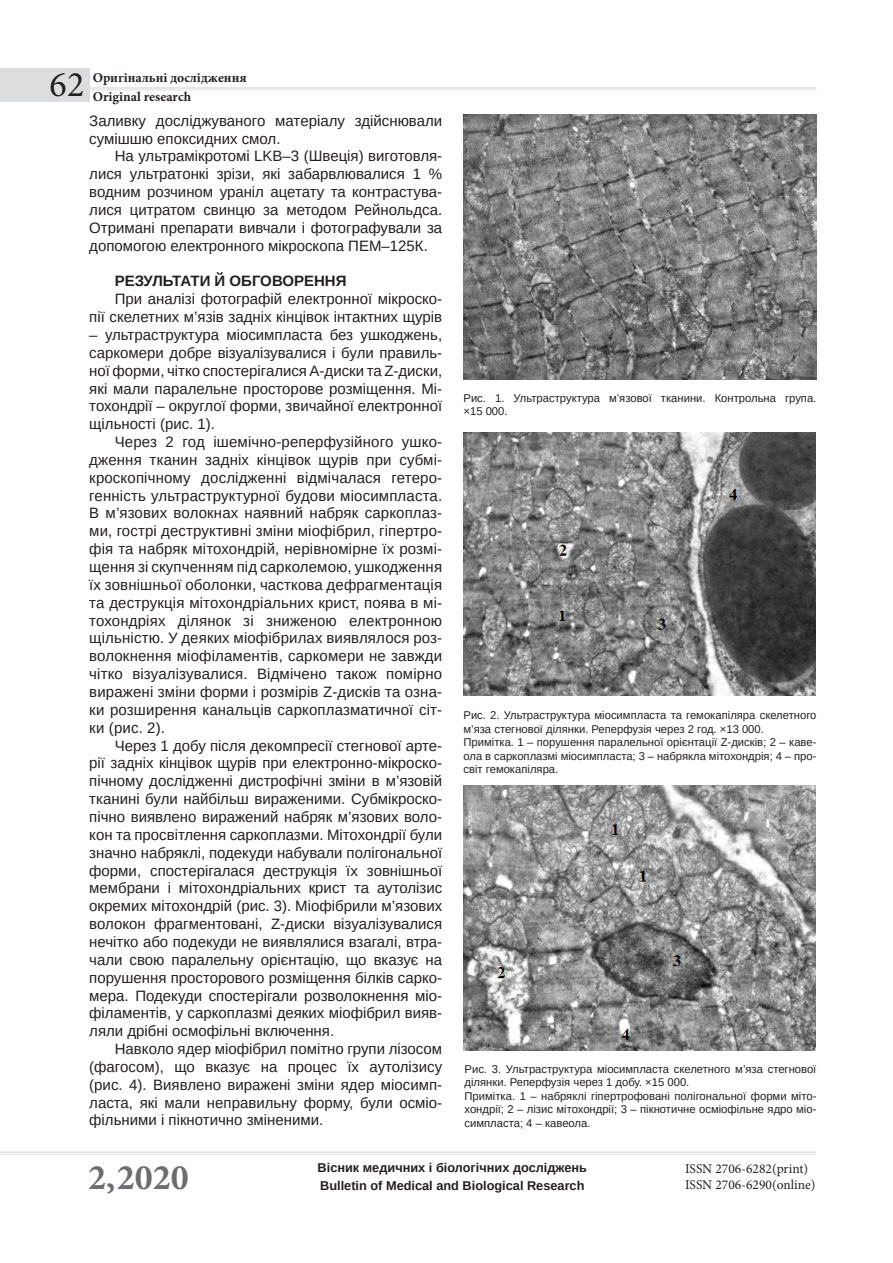
<style>
.page{position:relative;width:893px;height:1263px;background:#fff}
.page>*{position:absolute;margin:0;border:0;box-sizing:border-box;transform-origin:0 0}
.t1{font:700 36px "Minion Pro";color:#6c6d70}
.t2{font:36px "Minion Pro";color:#231f20}
.текст{font:15px/17.9px "Arimo";color:#231f20;text-align:justify}
.текст-2{font:700 15px "Arimo";color:#231f20}
.t3{font:13.5px/16.2px "Minion Pro";color:#231f20}
.t4{font:700 13.5px/19.4px "Minion Pro";color:#231f20}
.t5{font:700 12.75px "Arimo";color:#231f20}
.рисунок{font:11.25px/13.5px "Arimo";color:#231f20}
</style>
<div class="page">
<hr style="left:0;top:1151px;width:815px;height:2px;background:#231f20">
<hr style="left:0;top:1154px;width:815px;height:1px;background:#231f20">
<hr style="left:89px;top:87px;width:727px;height:2px;background:#231f20">
<hr style="left:89px;top:90px;width:727px;height:1px;background:#231f20">
<div style="left:0;top:69px;width:89px;height:33px;background:#dcdddf"></div>
<img style="left:463px;top:115px;width:353px;height:265px">
<img style="left:463px;top:433px;width:352px;height:262px">
<img style="left:463px;top:785px;width:352px;height:265px">
<h1 class="t2" style="left:50px;top:60px;width:36px">62</h1>
<p class="t4" style="left:93px;top:68px;width:156px">Оригінальні дослідження<br>Original research</p>
<p class="текст" style="left:89px;top:112px;width:354px">Заливку досліджуваного матеріалу здійснювали сумішшю епоксидних смол.</p>
<p class="текст" style="left:89px;top:147px;width:354px;text-indent:26px">На ультрамікротомі LKB–3 (Швеція) виготовля&shy;лися ультратонкі зрізи, які забарвлювалися 1 % водним розчином ураніл ацетату та контрастува&shy;лися цитратом свинцю за методом Рейнольдса.<br>Отримані препарати вивчали і фотографували за допомогою електронного мікроскопа ПЕМ–125К.</p>
<p class="текст-2" style="left:115px;top:271px;width:233px">РЕЗУЛЬТАТИ Й ОБГОВОРЕННЯ</p>
<p class="текст" style="left:89px;top:290px;width:354px;text-align:right">При аналізі фотографій електронної мікроско-<br>пії скелетних м’язів задніх кінцівок інтактних щурів</p>
<p class="текст" style="left:89px;top:326px;width:354px">– ультраструктура міосимпласта без ушкоджень, саркомери добре візуалізувалися і були правиль&shy;ної форми, чітко спостерігалися А-диски та Z-диски, які мали паралельне просторове розміщення. Мі&shy;тохондрії – округлої форми, звичайної електронної щільності (рис. 1).</p>
<p class="текст" style="left:89px;top:433px;width:354px;text-indent:26px">Через 2 год ішемічно-реперфузійного ушко&shy;дження тканин задніх кінцівок щурів при субмі&shy;кроскопічному дослідженні відмічалася гетеро&shy;генність ультраструктурної будови міосимпласта.<br>В м’язових волокнах наявний набряк саркоплаз&shy;ми, гострі деструктивні зміни міофібрил, гіпертро&shy;фія та набряк мітохондрій, нерівномірне їх розмі&shy;щення зі скупченням під сарколемою, ушкодження їх зовнішньої оболонки, часткова дефрагментація та деструкція мітохондріальних крист, поява в мі&shy;тохондріях ділянок зі зниженою електронною щільністю. У деяких міофібрилах виявлялося роз&shy;волокнення міофіламентів, саркомери не завжди чітко візуалізувалися. Відмічено також помірно виражені зміни форми і розмірів Z-дисків та озна&shy;ки розширення канальців саркоплазматичної сіт&shy;ки (рис. 2).</p>
<p class="текст" style="left:89px;top:736px;width:354px;text-indent:26px">Через 1 добу після декомпресії стегнової арте&shy;рії задніх кінцівок щурів при електронно-мікроско&shy;пічному дослідженні дистрофічні зміни в м’язовій тканині були найбільш вираженими. Субмікроско&shy;пічно виявлено виражений набряк м’язових воло&shy;кон та просвітлення саркоплазми. Мітохондрії були значно набряклі, подекуди набували полігональної форми, спостерігалася деструкція їх зовнішньої мембрани і мітохондріальних крист та аутолізис окремих мітохондрій (рис. 3). Міофібрили м’язових волокон фрагментовані, Z-диски візуалізувалися нечітко або подекуди не виявлялися взагалі, втра&shy;чали свою паралельну орієнтацію, що вказує на порушення просторового розміщення білків сарко&shy;мера. Подекуди спостерігали розволокнення міо&shy;філаментів, у саркоплазмі деяких міофібрил вияв&shy;ляли дрібні осмофільні включення.</p>
<p class="текст" style="left:89px;top:1040px;width:354px;text-indent:26px">Навколо ядер міофібрил помітно групи лізосом (фагосом), що вказує на процес їх аутолізису (рис. 4). Виявлено виражені зміни ядер міосимп&shy;ласта, які мали неправильну форму, були осміо&shy;фільними і пікнотично зміненими.</p>
<p class="рисунок" style="left:463px;top:391px;width:354px">Рис. 1. Ультраструктура м’язової тканини. Контрольна група. ×15 000.</p>
<p class="рисунок" style="left:463px;top:709px;width:354px">Рис. 2. Ультраструктура міосимпласта та гемокапіляра скелетного м’яза стегнової ділянки. Реперфузія через 2 год. ×13 000.</p>
<p class="рисунок" style="left:463px;top:736px;width:354px;text-align:justify">Примітка. 1 – порушення паралельної орієнтації Z-дисків; 2 – каве&shy;ола в саркоплазмі міосимпласта; 3 – набрякла мітохондрія; 4 – про&shy;світ гемокапіляра.</p>
<p class="рисунок" style="left:465px;top:1062px;width:353px">Рис. 3. Ультраструктура міосимпласта скелетного м’яза стегнової ділянки. Реперфузія через 1 добу. ×15 000.</p>
<p class="рисунок" style="left:465px;top:1089px;width:353px;text-align:justify">Примітка. 1 – набряклі гіпертрофовані полігональної форми міто&shy;хондрії; 2 – лізис мітохондрії; 3 – пікнотичне осміофільне ядро міо&shy;симпласта; 4 – кавеола.</p>
<h1 class="t1" style="left:88px;top:1152px;width:102px">2,2020</h1>
<p class="t5" style="left:318px;top:1159px;width:271px">Вісник медичних і біологічних досліджень</p>
<p class="t5" style="left:320px;top:1177px;width:266px">Bulletin of Medical and Biological Research</p>
<p class="t3" style="left:685px;top:1160px;width:132px">ISSN 2706-6282(print)<br>ISSN 2706-6290(online)</p>
</div>
